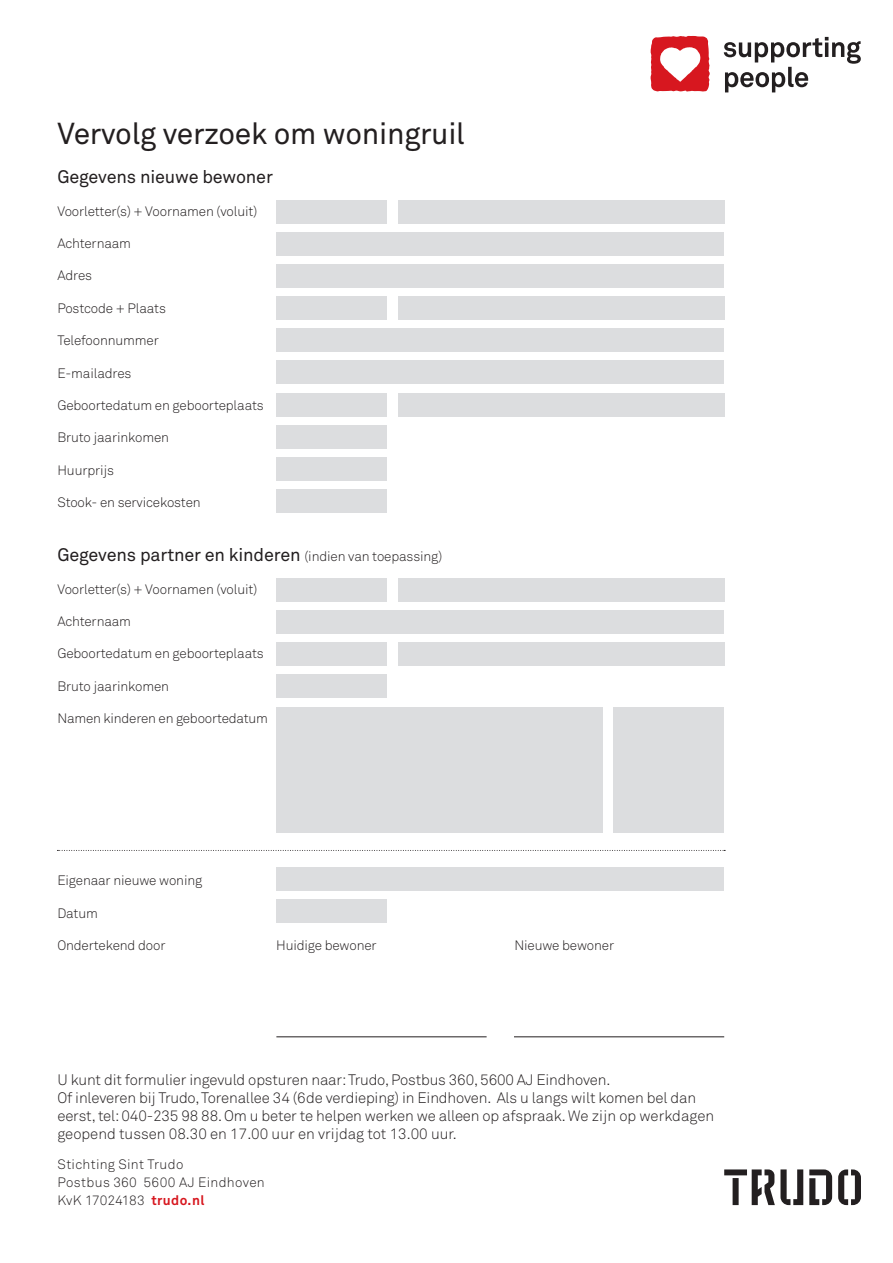
<style>
.page{position:relative;width:893px;height:1263px;background:#fff}
.page>*{position:absolute;margin:0;border:0;box-sizing:border-box;transform-origin:0 0}
.t1{font:30px "Akkurat Pro";letter-spacing:-.01em;color:#231f20}
.t2{font:18px "Akkurat Pro";letter-spacing:-.01em;color:#231f20}
.t3{font:300 15px/18px "Akkurat Pro";letter-spacing:-.01em;color:#231f20}
.t4{font:300 13.5px "Akkurat Pro";letter-spacing:-.01em;color:#231f20}
.t5{font:300 13.5px "Akkurat Pro";letter-spacing:.025em;color:#231f20}
.t6{font:300 13.5px "Akkurat Pro";letter-spacing:.02em;color:#231f20}
.s1{font-weight:300;font-size:13.5px}
.s2{font-weight:700;color:#d7171f}
</style>
<div class="page">
<svg style="left:724px;top:37px;width:137px;height:55px"></svg>
<svg style="left:650px;top:36px;width:60px;height:56px"></svg>
<div style="left:733px;top:1178px;width:6px;height:27px;background:#231f20"></div>
<div style="left:724px;top:1169px;width:23px;height:6px;background:#231f20"></div>
<svg style="left:752px;top:1169px;width:51px;height:36px"></svg>
<svg style="left:809px;top:1169px;width:23px;height:36px"></svg>
<svg style="left:838px;top:1169px;width:23px;height:36px"></svg>
<div style="left:276px;top:328px;width:448px;height:24px;background:#dcdddf"></div>
<div style="left:276px;top:361px;width:448px;height:23px;background:#dcdddf"></div>
<div style="left:276px;top:232px;width:448px;height:23px;background:#dcdddf"></div>
<div style="left:276px;top:610px;width:448px;height:24px;background:#dcdddf"></div>
<div style="left:276px;top:264px;width:448px;height:24px;background:#dcdddf"></div>
<div style="left:398px;top:296px;width:326px;height:24px;background:#dcdddf"></div>
<div style="left:398px;top:393px;width:326px;height:23px;background:#dcdddf"></div>
<div style="left:398px;top:642px;width:326px;height:24px;background:#dcdddf"></div>
<div style="left:398px;top:200px;width:326px;height:23px;background:#dcdddf"></div>
<div style="left:398px;top:578px;width:326px;height:23px;background:#dcdddf"></div>
<div style="left:276px;top:296px;width:111px;height:24px;background:#dcdddf"></div>
<div style="left:276px;top:393px;width:111px;height:23px;background:#dcdddf"></div>
<div style="left:276px;top:642px;width:111px;height:24px;background:#dcdddf"></div>
<div style="left:276px;top:425px;width:111px;height:23px;background:#dcdddf"></div>
<div style="left:276px;top:675px;width:111px;height:23px;background:#dcdddf"></div>
<div style="left:276px;top:457px;width:111px;height:23px;background:#dcdddf"></div>
<div style="left:276px;top:489px;width:111px;height:24px;background:#dcdddf"></div>
<div style="left:276px;top:200px;width:111px;height:23px;background:#dcdddf"></div>
<div style="left:276px;top:578px;width:111px;height:23px;background:#dcdddf"></div>
<div style="left:276px;top:707px;width:327px;height:126px;background:#dcdddf"></div>
<div style="left:614px;top:707px;width:110px;height:126px;background:#dcdddf"></div>
<div style="left:276px;top:867px;width:448px;height:24px;background:#dcdddf"></div>
<div style="left:276px;top:900px;width:111px;height:23px;background:#dcdddf"></div>
<hr style="left:276px;top:1036px;width:211px;height:1px;background:#231f20">
<hr style="left:514px;top:1036px;width:210px;height:1px;background:#231f20">
<svg style="left:57px;top:850px;width:668px;height:1px"></svg>
<p class="t1" style="left:57px;top:116px;width:409px">Vervolg verzoek om woningruil</p>
<p class="t2" style="left:57px;top:166px;width:217px">Gegevens nieuwe bewoner</p>
<p class="t4" style="left:57px;top:203px;width:201px">Voorletter(s) + Voornamen (voluit)</p>
<p class="t4" style="left:57px;top:235px;width:75px">Achternaam</p>
<p class="t4" style="left:57px;top:268px;width:36px">Adres</p>
<p class="t4" style="left:57px;top:300px;width:110px">Postcode + Plaats</p>
<p class="t4" style="left:57px;top:332px;width:103px">Telefoonnummer</p>
<p class="t4" style="left:57px;top:365px;width:76px">E-mailadres</p>
<p class="t4" style="left:57px;top:397px;width:208px">Geboortedatum en geboorteplaats</p>
<p class="t4" style="left:57px;top:430px;width:113px">Bruto jaarinkomen</p>
<p class="t4" style="left:57px;top:462px;width:58px">Huurprijs</p>
<p class="t4" style="left:57px;top:494px;width:145px">Stook- en servicekosten</p>
<p class="t2" style="left:57px;top:544px;width:386px">Gegevens partner en kinderen <span class="s1">(indien van toepassing)</span></p>
<p class="t4" style="left:57px;top:581px;width:201px">Voorletter(s) + Voornamen (voluit)</p>
<p class="t4" style="left:57px;top:613px;width:75px">Achternaam</p>
<p class="t4" style="left:57px;top:646px;width:208px">Geboortedatum en geboorteplaats</p>
<p class="t4" style="left:57px;top:678px;width:113px">Bruto jaarinkomen</p>
<p class="t4" style="left:57px;top:710px;width:212px">Namen kinderen en geboortedatum</p>
<p class="t4" style="left:57px;top:872px;width:146px">Eigenaar nieuwe woning</p>
<p class="t4" style="left:57px;top:905px;width:42px">Datum</p>
<p class="t4" style="left:57px;top:937px;width:110px">Ondertekend door</p>
<p class="t4" style="left:276px;top:937px;width:102px">Huidige bewoner</p>
<p class="t4" style="left:514px;top:937px;width:101px">Nieuwe bewoner</p>
<p class="t3" style="left:57px;top:1071px;width:554px">U kunt dit formulier ingevuld opsturen naar: Trudo, Postbus 360, 5600 AJ Eindhoven.</p>
<p class="t3" style="left:57px;top:1089px;width:658px">Of inleveren bij Trudo, Torenallee 34 (6de verdieping) in Eindhoven. Als u langs wilt komen bel dan eerst, tel: 040-235 98 88. Om u beter te helpen werken we alleen op afspraak. We zijn op werkdagen geopend tussen 08.30 en 17.00 uur en vrijdag tot 13.00 uur.</p>
<p class="t6" style="left:57px;top:1156px;width:127px">Stichting Sint Trudo</p>
<p class="t5" style="left:57px;top:1174px;width:209px">Postbus 360 5600 AJ Eindhoven</p>
<p class="t4" style="left:57px;top:1192px;width:149px">KvK 17024183 <span class="s2">trudo.nl</span></p>
</div>
